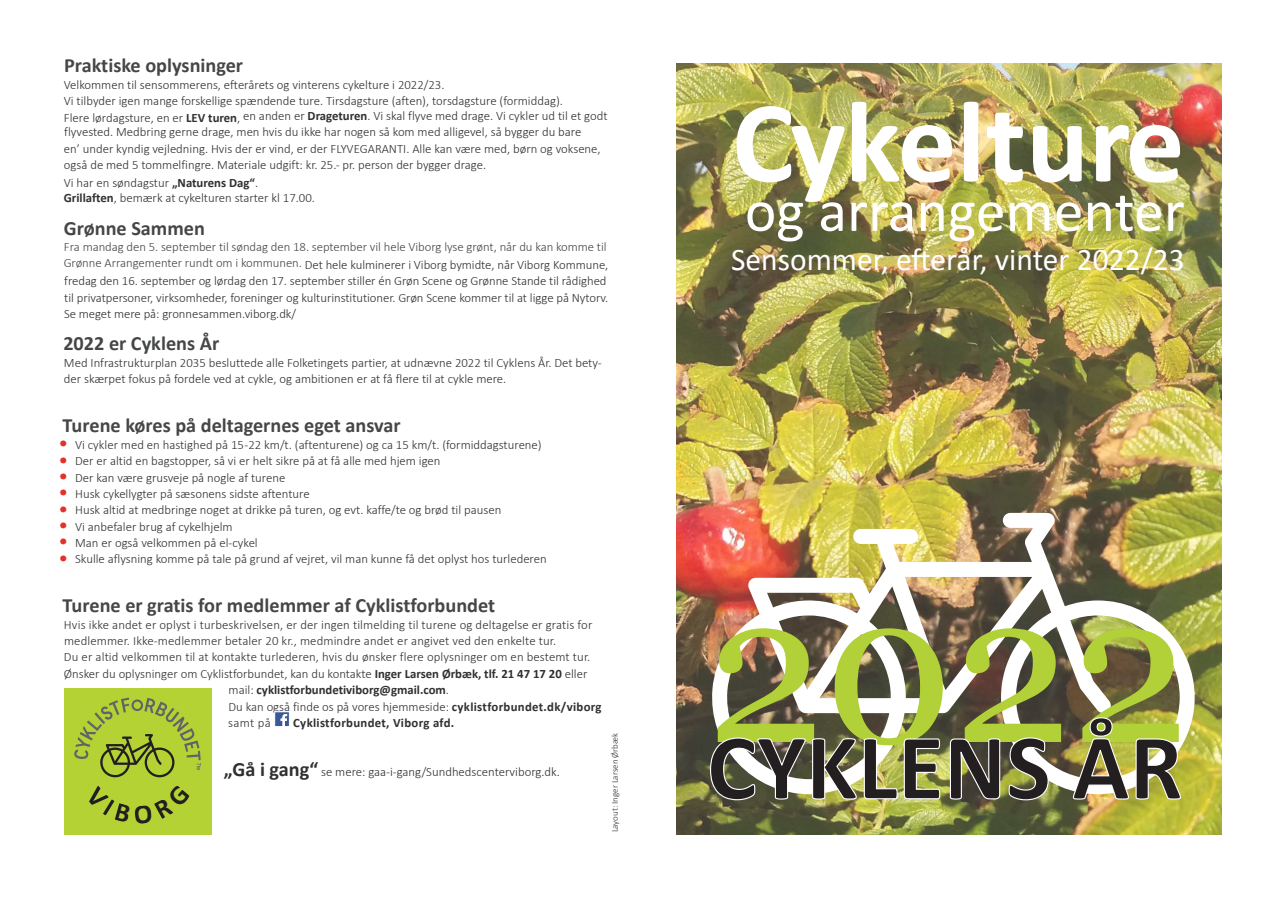
<style>
.page{position:relative;width:1285px;height:919px;background:#fff}
.page>*{position:absolute;margin:0;border:0;box-sizing:border-box;transform-origin:0 0}
.t1{font:700 117px "Calibri";letter-spacing:-.005em;color:#fff}
.t2{font:700 94.5px "Calibri";color:#231f20}
.t3{font:60px "Calibri";color:#fff}
.t4{font:31.5px "Calibri";color:#fff}
.t5{font:700 20.25px "Calibri";color:#454647}
.t6{font:300 12.75px/16.4px "Calibri";color:#312f30}
.t7{font:300 12.75px/17.9px "Calibri";letter-spacing:-.005em;color:#454647}
.t8{font:700 12.75px "Calibri";color:#312f30}
.t9{font:700 12.75px "Calibri";letter-spacing:.025em;color:#312f30}
.t10{font:300 9px "Calibri";color:#312f30}
.s1{font-weight:700}
.s2{color:#312f30}
.s3{font-size:21px;color:#e52f2a}
.s4{font-weight:300}
.s5{font-weight:700;font-size:20.25px}
</style>
<div class="page">
<img style="left:676px;top:64px;width:544px;height:770px">
<svg style="left:276px;top:713px;width:11px;height:11px"></svg>
<div style="left:274px;top:711px;width:15px;height:15px;border:1px solid #fff"></div>
<div style="left:64px;top:688px;width:147px;height:146px;background:#b4d234"></div>
<svg style="left:74px;top:697px;width:127px;height:80px"></svg>
<img style="left:710px;top:513px;width:484px;height:281px">
<img style="left:709px;top:628px;width:233px;height:172px">
<svg style="left:949px;top:628px;width:111px;height:172px;background:#8e915d"></svg>
<img style="left:1072px;top:628px;width:109px;height:172px">
<svg style="left:89px;top:786px;width:54px;height:35px"></svg>
<h3 class="t5" style="left:64px;top:52px;width:180px">Praktiske oplysninger</h3>
<p class="t6" style="left:64px;top:76px;width:500px">Velkommen til sensommerens, efterårets og vinterens cykelture i 2022/23.<br>Vi tilbyder igen mange forskellige spændende ture. Tirsdagsture (aften), torsdagsture (formiddag).</p>
<p class="t6" style="left:64px;top:107px;width:545px">Flere lørdagsture, en er <span class="s1">LEV turen</span>, en anden er <span class="s1">Drageturen</span>. Vi skal flyve med drage. Vi cykler ud til et godt flyvested. Medbring gerne drage, men hvis du ikke har nogen så kom med alligevel, så bygger du bare<br>en’ under kyndig vejledning. Hvis der er vind, er der FLYVEGARANTI. Alle kan være med, børn og voksene, også de med 5 tommelfingre. Materiale udgift: kr. 25.- pr. person der bygger drage.</p>
<p class="t6" style="left:64px;top:175px;width:252px;line-height:14.9px">Vi har en søndagstur <span class="s1">„Naturens Dag“</span>.<br><span class="s1">Grillaften</span>, bemærk at cykelturen starter kl 17.00.</p>
<h3 class="t5" style="left:64px;top:216px;width:142px">Grønne Sammen</h3>
<p class="t7" style="left:64px;top:238px;width:546px">Fra mandag den 5. september til søndag den 18. september vil hele Viborg lyse grønt, når du kan komme til<br>Grønne Arrangementer rundt om i kommunen. <span class="s2">Det hele kulminerer i Viborg bymidte, når Viborg Kommune,</span></p>
<p class="t6" style="left:64px;top:272px;width:545px">fredag den 16. september og lørdag den 17. september stiller én Grøn Scene og Grønne Stande til rådighed til privatpersoner, virksomheder, foreninger og kulturinstitutioner. Grøn Scene kommer til at ligge på Nytorv.<br>Se meget mere på: gronnesammen.viborg.dk/</p>
<h3 class="t5" style="left:63px;top:330px;width:157px">2022 er Cyklens År</h3>
<p class="t6" style="left:64px;top:354px;width:539px">Med Infrastrukturplan 2035 besluttede alle Folketingets partier, at udnævne 2022 til Cyklens År. Det bety&shy;der skærpet fokus på fordele ved at cykle, og ambitionen er at få flere til at cykle mere.</p>
<h3 class="t5" style="left:63px;top:412px;width:339px">Turene køres på deltagernes eget ansvar</h3>
<p class="t6" style="left:58px;top:436px;width:485px"><span class="s3">•</span> Vi cykler med en hastighed på 15 -22 km/t. (aftenturene) og ca 15 km/t. (formiddagsturene)</p>
<p class="t6" style="left:58px;top:452px;width:383px"><span class="s3">•</span> Der er altid en bagstopper, så vi er helt sikre på at få alle med hjem igen</p>
<p class="t6" style="left:58px;top:469px;width:228px"><span class="s3">•</span> Der kan være grusveje på nogle af turene</p>
<p class="t6" style="left:58px;top:485px;width:253px"><span class="s3">•</span> Husk cykellygter på sæsonens sidste aftenture</p>
<p class="t6" style="left:58px;top:501px;width:444px"><span class="s3">•</span> Husk altid at medbringe noget at drikke på turen, og evt. kaffe/te og brød til pausen</p>
<p class="t6" style="left:58px;top:518px;width:176px"><span class="s3">•</span> Vi anbefaler brug af cykelhjelm</p>
<p class="t6" style="left:58px;top:534px;width:201px"><span class="s3">•</span> Man er også velkommen på el-cykel</p>
<p class="t6" style="left:58px;top:550px;width:490px"><span class="s3">•</span> Skulle aflysning komme på tale på grund af vejret, vil man kunne få det oplyst hos turlederen</p>
<h3 class="t5" style="left:63px;top:592px;width:434px">Turene er gratis for medlemmer af Cyklistforbundet</h3>
<p class="t6" style="left:64px;top:616px;width:530px">Hvis ikke andet er oplyst i turbeskrivelsen, er der ingen tilmelding til turene og deltagelse er gratis for</p>
<p class="t6" style="left:64px;top:632px;width:493px">medlemmer. Ikke-medlemmer betaler 20 kr., medmindre andet er angivet ved den enkelte tur.</p>
<p class="t6" style="left:64px;top:649px;width:527px">Du er altid velkommen til at kontakte turlederen, hvis du ønsker flere oplysninger om en bestemt tur.</p>
<p class="t6" style="left:64px;top:665px;width:525px">Ønsker du oplysninger om Cyklistforbundet, kan du kontakte <span class="s1">Inger Larsen Ørbæk, tlf. 21 47 17 20</span> eller</p>
<p class="t8" style="left:228px;top:681px;width:222px"><span class="s4">mail:</span> cyklistforbundetiviborg@gmail.com<span class="s4">.</span></p>
<p class="t6" style="left:228px;top:698px;width:374px">Du kan også finde os på vores hjemmeside: <span class="s1">cyklistforbundet.dk/viborg</span></p>
<p class="t6" style="left:228px;top:714px;width:44px">samt på</p>
<p class="t9" style="left:293px;top:714px;width:162px">Cyklistforbundet, Viborg afd.</p>
<p class="t6" style="left:224px;top:763px;width:337px"><span class="s5">„Gå i gang“</span> se mere: gaa-i-gang/Sundhedscenterviborg.dk.</p>
<p class="t10" style="left:609px;top:832px;width:101px;rotate:-90deg">Layout: Inger Larsen Ørbæk</p>
<h1 class="t1" style="left:731px;top:68px;width:454px">Cykelture</h1>
<h3 class="t3" style="left:744px;top:173px;width:441px">og arrangementer</h3>
<h3 class="t4" style="left:731px;top:239px;width:455px">Sensommer, efterår, vinter 2022/23</h3>
<h2 class="t2" style="left:706px;top:706px;width:477px">CYKLENS ÅR</h2>
</div>
